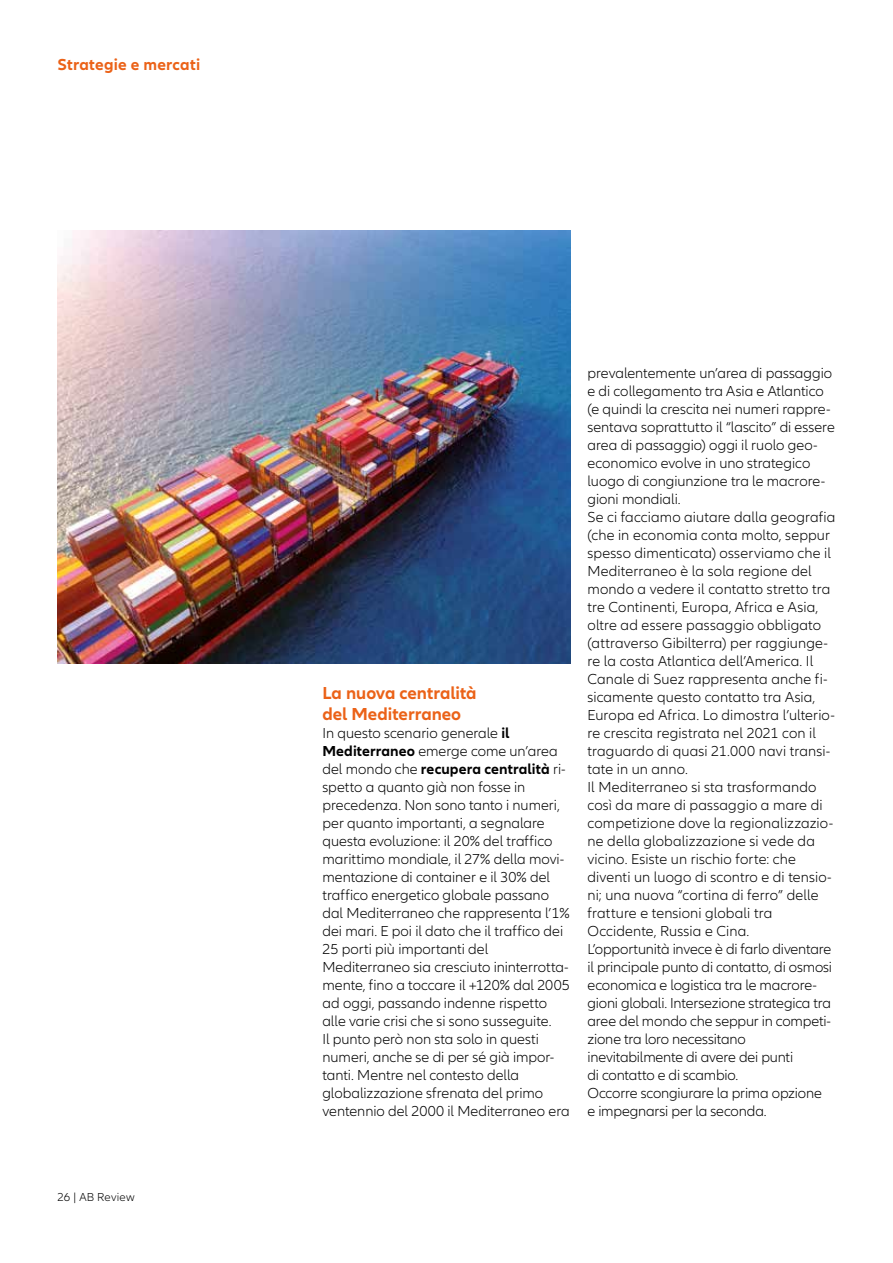
<style>
.page{position:relative;width:893px;height:1263px;background:#fff}
.page>*{position:absolute;margin:0;border:0;box-sizing:border-box;transform-origin:0 0}
.t1{font:700 18px/21px "Allianz Neo";color:#eb6218}
.t2{font:700 16.5px "Allianz Neo";letter-spacing:.015em;color:#eb6218}
.t3{font:300 15px/18px "Allianz Neo";color:#000}
.t4{font:300 12px "Allianz Neo";letter-spacing:.015em;color:#000}
.s1{font-weight:700}
</style>
<div class="page">
<img style="left:57px;top:230px;width:513px;height:433px">
<p class="t2" style="left:57px;top:55px;width:144px">Strategie e mercati</p>
<p class="t4" style="left:57px;top:1190px;width:79px">26 | AB Review</p>
<p class="t1" style="left:322px;top:683px;width:156px">La nuova centralità del Mediterraneo</p>
<p class="t3" style="left:322px;top:724px;width:249px">In questo scenario generale <span class="s1">il Mediterraneo</span> emerge come un’area del mondo che <span class="s1">recupera centralità</span> ri&shy;spetto a quanto già non fosse in precedenza. Non sono tanto i numeri, per quanto importanti, a segnalare questa evoluzione: il 20% del traffico marittimo mondiale, il 27% della movi&shy;mentazione di container e il 30% del traffico energetico globale passano dal Mediterraneo che rappresenta l’1% dei mari. E poi il dato che il traffico dei 25 porti più importanti del Mediterraneo sia cresciuto ininterrotta&shy;mente, fino a toccare il +120% dal 2005 ad oggi, passando indenne rispetto alle varie crisi che si sono susseguite.<br>Il punto però non sta solo in questi numeri, anche se di per sé già impor&shy;tanti. Mentre nel contesto della globalizzazione sfrenata del primo ventennio del 2000 il Mediterraneo era</p>
<p class="t3" style="left:587px;top:364px;width:250px">prevalentemente un’area di passaggio e di collegamento tra Asia e Atlantico (e quindi la crescita nei numeri rappre&shy;sentava soprattutto il “lascito” di essere area di passaggio) oggi il ruolo geo&shy;economico evolve in uno strategico luogo di congiunzione tra le macrore&shy;gioni mondiali.<br>Se ci facciamo aiutare dalla geografia (che in economia conta molto, seppur spesso dimenticata) osserviamo che il Mediterraneo è la sola regione del mondo a vedere il contatto stretto tra tre Continenti, Europa, Africa e Asia, oltre ad essere passaggio obbligato (attraverso Gibilterra) per raggiunge&shy;re la costa Atlantica dell’America. Il Canale di Suez rappresenta anche fi&shy;sicamente questo contatto tra Asia, Europa ed Africa. Lo dimostra l’ulterio&shy;re crescita registrata nel 2021 con il traguardo di quasi 21.000 navi transi&shy;tate in un anno.<br>Il Mediterraneo si sta trasformando così da mare di passaggio a mare di competizione dove la regionalizzazio&shy;ne della globalizzazione si vede da vicino. Esiste un rischio forte: che diventi un luogo di scontro e di tensio&shy;ni; una nuova “cortina di ferro” delle fratture e tensioni globali tra Occidente, Russia e Cina.<br>L’opportunità invece è di farlo diventare il principale punto di contatto, di osmosi economica e logistica tra le macrore&shy;gioni globali. Intersezione strategica tra aree del mondo che seppur in competi&shy;zione tra loro necessitano inevitabilmente di avere dei punti<br>di contatto e di scambio.<br>Occorre scongiurare la prima opzione<br>e impegnarsi per la seconda.</p>
</div>
